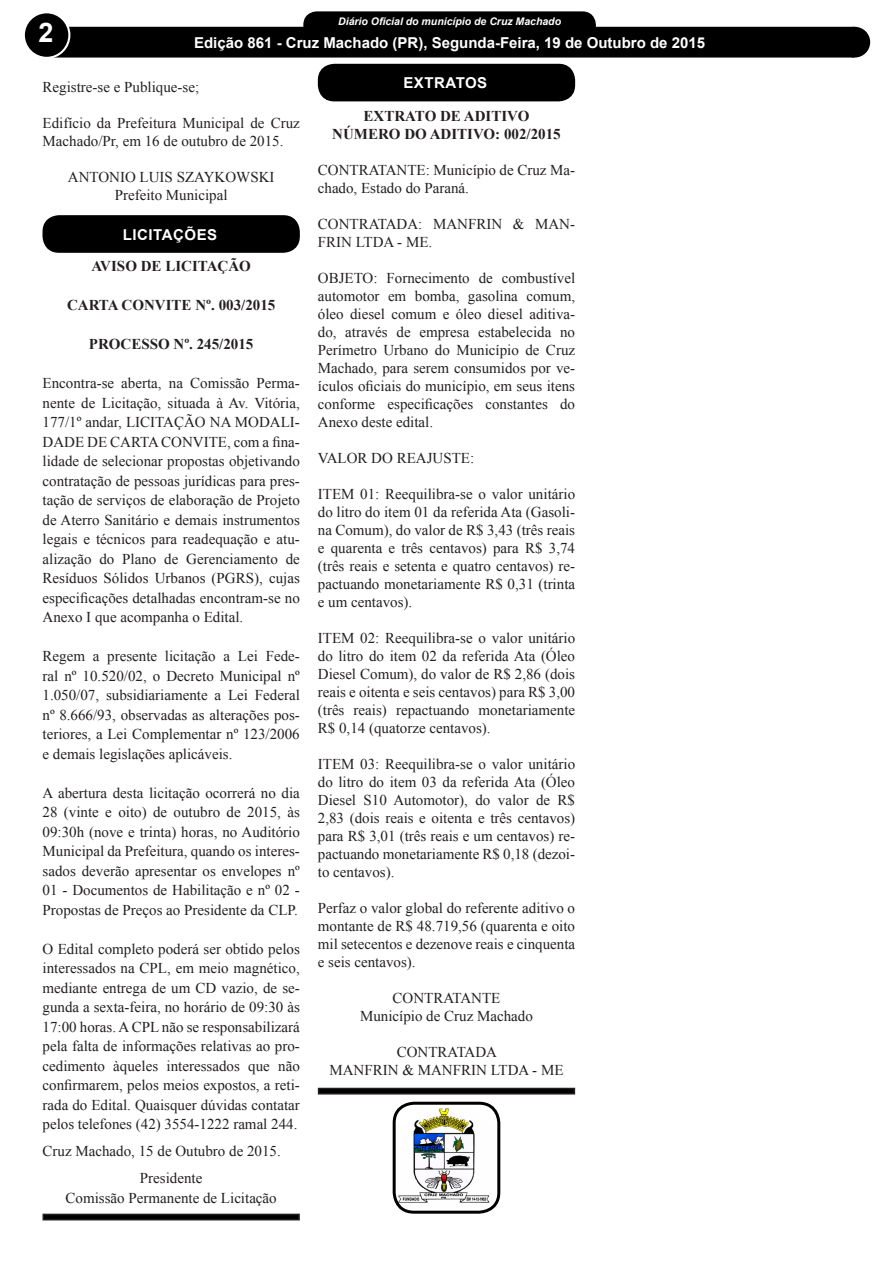
<style>
.page{position:relative;width:893px;height:1263px;background:#fff}
.page>*{position:absolute;margin:0;border:0;box-sizing:border-box;transform-origin:0 0}
.t1{font:700 27px "Arial";color:#fff}
.t2{font:15px/19.5px "Times New Roman";color:#231f20;text-align:justify}
.t3{font:700 15px "Times New Roman";color:#231f20}
.t4{font:700 15px "Arial";color:#fff}
.t5{font:700 15px "Arial";letter-spacing:.035em;color:#fff}
.t6{font:italic 700 10.5px "Arial";color:#fff}
</style>
<div class="page">
<div style="left:305px;top:13px;width:289px;height:28px;background:#000;border-radius:12px"></div>
<div style="left:303px;top:11px;width:293px;height:31px;border:3px solid #000;border-radius:12px"></div>
<div style="left:39px;top:27px;width:815px;height:31px;background:#000;border:2px solid #000"></div>
<div style="left:24px;top:12px;width:45px;height:46px;background:#000;border-radius:50%"></div>
<div style="left:23px;top:11px;width:47px;height:48px;border:2px solid #fff;border-radius:50%"></div>
<div style="left:840px;top:28px;width:29px;height:29px;background:#000;border-radius:50%"></div>
<div style="left:839px;top:27px;width:31px;height:31px;border:2px solid #000;border-radius:50%"></div>
<div style="left:43px;top:215px;width:257px;height:38px;background:#000;border-radius:16px"></div>
<svg style="left:42px;top:1213px;width:258px;height:8px;background:#333232"></svg>
<div style="left:318px;top:64px;width:257px;height:37px;background:#000;border-radius:16px"></div>
<svg style="left:317px;top:1087px;width:259px;height:8px;background:#343233"></svg>
<img style="left:396px;top:1107px;width:103px;height:101px">
<div style="left:393px;top:1102px;width:107px;height:112px;border:3px solid #000;border-radius:20px"></div>
<p class="t6" style="left:338px;top:15px;width:224px">Diário Oficial do município de Cruz Machado</p>
<p class="t4" style="left:194px;top:32px;width:512px">Edição 861 - Cruz Machado (PR), Segunda-Feira, 19 de Outubro de 2015</p>
<p class="t2" style="left:43px;top:77px;width:158px">Registre-se e Publique-se;</p>
<p class="t2" style="left:43px;top:114px;width:259px;line-height:18px">Edifício da Prefeitura Municipal de Cruz<br>Machado/Pr, em 16 de outubro de 2015.</p>
<p class="t2" style="left:68px;top:167px;width:208px">ANTONIO LUIS SZAYKOWSKI</p>
<p class="t2" style="left:115px;top:185px;width:114px">Prefeito Municipal</p>
<p class="t5" style="left:123px;top:224px;width:96px">LICITAÇÕES</p>
<p class="t3" style="left:91px;top:255px;width:161px">AVISO DE LICITAÇÃO</p>
<p class="t3" style="left:67px;top:294px;width:210px">CARTA CONVITE Nº. 003/2015</p>
<p class="t3" style="left:89px;top:333px;width:166px">PROCESSO Nº. 245/2015</p>
<p class="t2" style="left:43px;top:373px;width:259px">Encontra-se aberta, na Comissão Perma&shy;nente de Licitação, situada à Av. Vitória, 177/1º andar, LICITAÇÃO NA MODALI-DADE DE CARTA CONVITE, com a fina&shy;lidade de selecionar propostas objetivando contratação de pessoas jurídicas para pres&shy;tação de serviços de elaboração de Projeto de Aterro Sanitário e demais instrumentos legais e técnicos para readequação e atu&shy;alização do Plano de Gerenciamento de Resíduos Sólidos Urbanos (PGRS), cujas especificações detalhadas encontram-se no Anexo I que acompanha o Edital.</p>
<p class="t2" style="left:43px;top:646px;width:259px">Regem a presente licitação a Lei Fede&shy;ral nº 10.520/02, o Decreto Municipal nº 1.050/07, subsidiariamente a Lei Federal nº 8.666/93, observadas as alterações pos&shy;teriores, a Lei Complementar nº 123/2006 e demais legislações aplicáveis.</p>
<p class="t2" style="left:43px;top:782px;width:259px">A abertura desta licitação ocorrerá no dia 28 (vinte e oito) de outubro de 2015, às 09:30h (nove e trinta) horas, no Auditório Municipal da Prefeitura, quando os interes&shy;sados deverão apresentar os envelopes nº 01 - Documentos de Habilitação e nº 02 - Propostas de Preços ao Presidente da CLP.</p>
<p class="t2" style="left:43px;top:938px;width:259px">O Edital completo poderá ser obtido pelos interessados na CPL, em meio magnético, mediante entrega de um CD vazio, de se&shy;gunda a sexta-feira, no horário de 09:30 às 17:00 horas. A CPL não se responsabilizará pela falta de informações relativas ao pro&shy;cedimento àqueles interessados que não confirmarem, pelos meios expostos, a reti&shy;rada do Edital. Quaisquer dúvidas contatar pelos telefones (42) 3554-1222 ramal 244.</p>
<p class="t2" style="left:43px;top:1141px;width:240px">Cruz Machado, 15 de Outubro de 2015.</p>
<p class="t2" style="left:140px;top:1168px;width:64px">Presidente</p>
<p class="t2" style="left:66px;top:1187px;width:213px">Comissão Permanente de Licitação</p>
<p class="t1" style="left:38px;top:14px;width:17px">2</p>
<p class="t5" style="left:403px;top:72px;width:85px">EXTRATOS</p>
<p class="t3" style="left:364px;top:105px;width:167px">EXTRATO DE ADITIVO</p>
<p class="t3" style="left:332px;top:123px;width:230px">NÚMERO DO ADITIVO: 002/2015</p>
<p class="t2" style="left:318px;top:161px;width:259px;line-height:18px">CONTRATANTE: Município de Cruz Ma&shy;chado, Estado do Paraná.</p>
<p class="t2" style="left:318px;top:215px;width:259px;line-height:18px">CONTRATADA: MANFRIN &amp; MAN-<br>FRIN LTDA - ME.</p>
<p class="t2" style="left:318px;top:269px;width:259px;line-height:18px">OBJETO: Fornecimento de combustível automotor em bomba, gasolina comum, óleo diesel comum e óleo diesel aditiva&shy;do, através de empresa estabelecida no Perímetro Urbano do Município de Cruz Machado, para serem consumidos por ve&shy;ículos oficiais do município, em seus itens conforme especificações constantes do Anexo deste edital.</p>
<p class="t2" style="left:318px;top:448px;width:158px">VALOR DO REAJUSTE:</p>
<p class="t2" style="left:318px;top:485px;width:259px;line-height:18px">ITEM 01: Reequilibra-se o valor unitário do litro do item 01 da referida Ata (Gasoli&shy;na Comum), do valor de R$ 3,43 (três reais e quarenta e três centavos) para R$ 3,74 (três reais e setenta e quatro centavos) re&shy;pactuando monetariamente R$ 0,31 (trinta e um centavos).</p>
<p class="t2" style="left:318px;top:629px;width:259px;line-height:18px">ITEM 02: Reequilibra-se o valor unitário do litro do item 02 da referida Ata (Óleo Diesel Comum), do valor de R$ 2,86 (dois reais e oitenta e seis centavos) para R$ 3,00 (três reais) repactuando monetariamente R$ 0,14 (quatorze centavos).</p>
<p class="t2" style="left:318px;top:755px;width:259px;line-height:18px">ITEM 03: Reequilibra-se o valor unitário do litro do item 03 da referida Ata (Óleo Diesel S10 Automotor), do valor de R$ 2,83 (dois reais e oitenta e três centavos) para R$ 3,01 (três reais e um centavos) re&shy;pactuando monetariamente R$ 0,18 (dezoi&shy;to centavos).</p>
<p class="t2" style="left:318px;top:899px;width:259px;line-height:18px">Perfaz o valor global do referente aditivo o montante de R$ 48.719,56 (quarenta e oito mil setecentos e dezenove reais e cinquenta e seis centavos).</p>
<p class="t2" style="left:392px;top:988px;width:109px">CONTRATANTE</p>
<p class="t2" style="left:360px;top:1006px;width:174px">Município de Cruz Machado</p>
<p class="t2" style="left:397px;top:1042px;width:102px">CONTRATADA</p>
<p class="t2" style="left:329px;top:1060px;width:236px">MANFRIN &amp; MANFRIN LTDA - ME</p>
</div>
